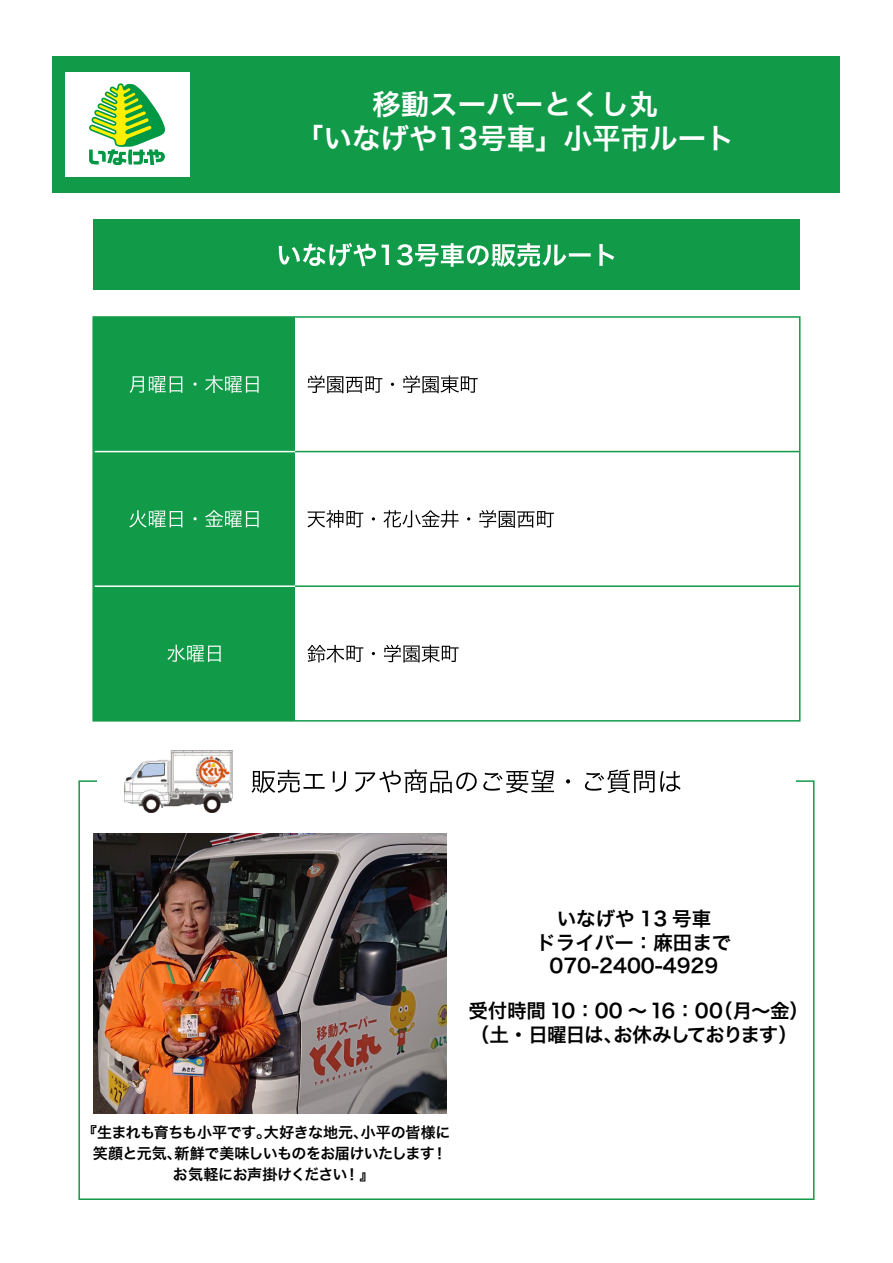
<style>
.page{position:relative;width:893px;height:1263px;background:#fff}
.page>*{position:absolute;margin:0;border:0;box-sizing:border-box;transform-origin:0 0}
.t1{font:28.5px/34.5px "Hira Kaku Pro W6";color:#fff;text-align:center}
.t2{font:19.5px/23.4px "Hira Kaku Pro W6";letter-spacing:-.045em;color:#000}
.t3{font:19.5px/23.4px "Hira Kaku Pro W6";color:#000;text-align:center}
.t4{font:15px "Hira Kaku Pro W6";letter-spacing:-.03em;color:#000}
</style>
<div class="page">
<div style="left:53px;top:56px;width:787px;height:137px;background:#119b49"></div>
<div style="left:65px;top:72px;width:124px;height:105px;background:#fff"></div>
<svg style="left:89px;top:83px;width:76px;height:82px"></svg>
<div style="left:93px;top:220px;width:707px;height:70px;background:#119b49"></div>
<hr style="left:93px;top:451px;width:707px;height:1px;background:#119b49">
<hr style="left:93px;top:585px;width:707px;height:2px;background:#119b49">
<div style="left:93px;top:317px;width:202px;height:134px;background:#119b49"></div>
<div style="left:93px;top:451px;width:202px;height:135px;background:#119b49"></div>
<div style="left:93px;top:586px;width:202px;height:135px;background:#119b49"></div>
<hr style="left:95px;top:451px;width:200px;height:1px;background:#fff">
<hr style="left:95px;top:585px;width:200px;height:2px;background:#fff">
<svg style="left:251px;top:770px;width:74px;height:23px"></svg>
<svg style="left:333px;top:771px;width:13px;height:21px"></svg>
<svg style="left:355px;top:769px;width:122px;height:24px"></svg>
<svg style="left:483px;top:770px;width:71px;height:23px"></svg>
<svg style="left:566px;top:779px;width:4px;height:4px"></svg>
<svg style="left:585px;top:769px;width:95px;height:24px"></svg>
<img style="left:124px;top:750px;width:108px;height:62px">
<svg style="left:279px;top:243px;width:97px;height:23px"></svg>
<svg style="left:382px;top:244px;width:7px;height:21px"></svg>
<svg style="left:397px;top:243px;width:194px;height:24px"></svg>
<svg style="left:599px;top:244px;width:15px;height:22px"></svg>
<svg style="left:130px;top:376px;width:52px;height:17px"></svg>
<svg style="left:193px;top:382px;width:4px;height:4px"></svg>
<svg style="left:205px;top:375px;width:54px;height:18px"></svg>
<svg style="left:129px;top:510px;width:53px;height:18px"></svg>
<svg style="left:193px;top:517px;width:4px;height:3px"></svg>
<svg style="left:205px;top:510px;width:54px;height:18px"></svg>
<svg style="left:167px;top:645px;width:54px;height:17px"></svg>
<svg style="left:308px;top:375px;width:74px;height:18px"></svg>
<svg style="left:403px;top:375px;width:75px;height:18px"></svg>
<svg style="left:307px;top:510px;width:56px;height:18px"></svg>
<svg style="left:383px;top:510px;width:75px;height:18px"></svg>
<svg style="left:479px;top:510px;width:75px;height:18px"></svg>
<svg style="left:307px;top:645px;width:56px;height:17px"></svg>
<svg style="left:384px;top:645px;width:74px;height:17px"></svg>
<img style="left:94px;top:833px;width:352px;height:280px">
<h1 class="t1" style="left:295px;top:86px;width:441px">移動スーパーとくし丸<br>「いなげや13号車」小平市ルート</h1>
<h2 class="t3" style="left:536px;top:907px;width:196px">いなげや 13 号車<br>ドライバー：麻田まで<br>070-2400-4929</h2>
<h2 class="t2" style="left:468px;top:999px;width:342px">受付時間 10：00 ～ 16：00（月～金）（土・日曜日は、お休みしております）</h2>
<p class="t4" style="left:82px;top:1120px;width:370px">『生まれも育ちも小平です。大好きな地元、小平の皆様に</p>
<p class="t4" style="left:93px;top:1141px;width:356px">笑顔と元気、新鮮で美味しいものをお届けいたします！</p>
<p class="t4" style="left:173px;top:1162px;width:203px">お気軽にお声掛けください！』</p>
</div>
